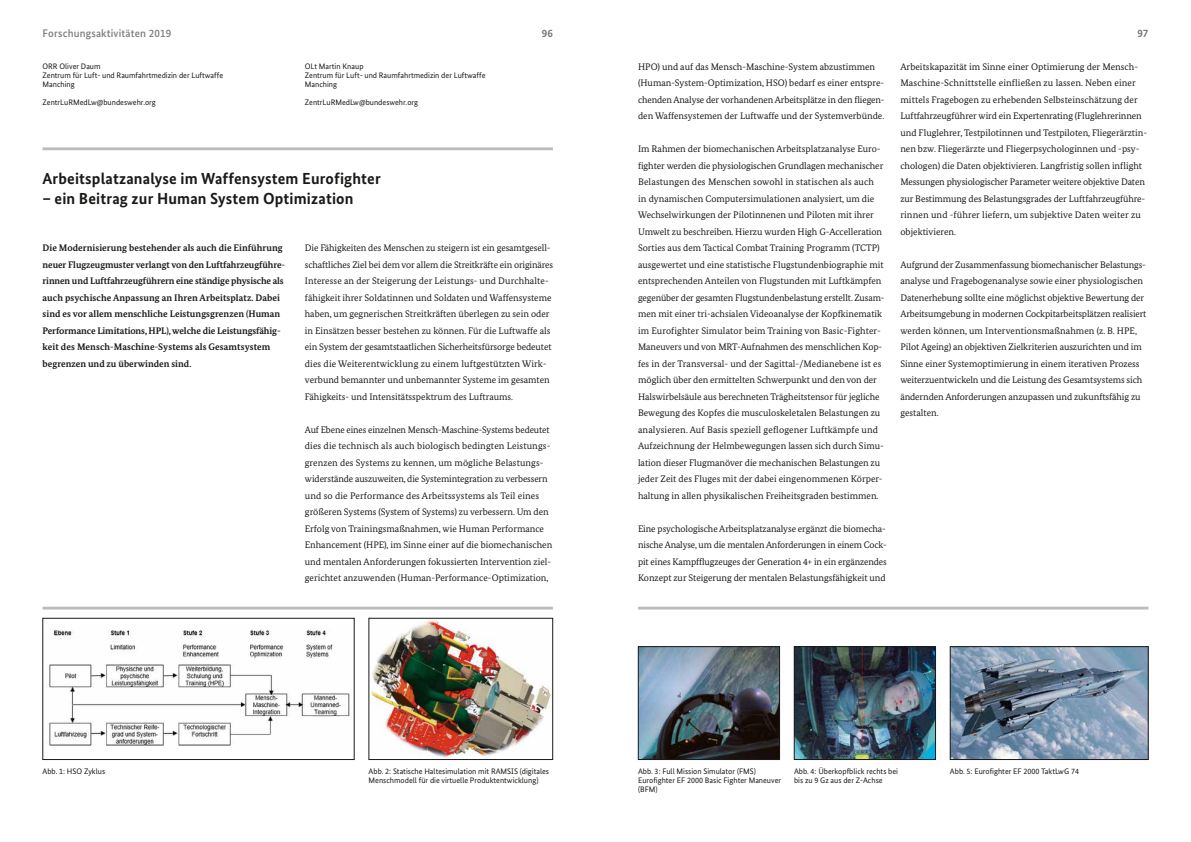
<style>
.page{position:relative;width:1191px;height:842px;background:#fff}
.page>*{position:absolute;margin:0;border:0;box-sizing:border-box;transform-origin:0 0}
._03_Head_Bundessans{font:700 16px "Bundes Sans";letter-spacing:.01em;color:#1a1a18}
._01_Kapitel___Bundes{font:500 11px "Bundes Sans";letter-spacing:.015em;color:#7b7b7a}
._09_Pagina_Bundessan{font:700 11px "Bundes Sans";color:#7b7b7a}
._04_Copy_BundesSerif{font:9.5px/16.5px "Bundes Serif";color:#1a1a18}
._04_Einleitung_Bunde{font:700 9.5px/16.5px "Bundes Serif";color:#1a1a18}
._06_Bildunterschrift{font:8px/9px "Bundes Sans";color:#1a1a18}
._02_Autor_Bundes_nor{font:8px "Bundes Sans";color:#1a1a18}
</style>
<div class="page">
<hr style="left:43px;top:607px;width:510px;height:2px;background:#bbbcbd">
<hr style="left:43px;top:147px;width:510px;height:3px;background:#bbbcbd">
<hr style="left:638px;top:607px;width:510px;height:2px;background:#bbbcbd">
<img style="left:49px;top:630px;width:301px;height:116px">
<div style="left:43px;top:618px;width:311px;height:142px;border:1px solid #1a1a18"></div>
<img style="left:371px;top:620px;width:180px;height:137px">
<div style="left:369px;top:618px;width:184px;height:142px;border:1px solid #1a1a18"></div>
<img style="left:640px;top:648px;width:138px;height:110px">
<div style="left:638px;top:646px;width:142px;height:114px;border:1px solid #1a1a18"></div>
<img style="left:796px;top:648px;width:137px;height:110px">
<div style="left:794px;top:646px;width:141px;height:114px;border:1px solid #1a1a18"></div>
<img style="left:952px;top:648px;width:194px;height:110px">
<div style="left:950px;top:646px;width:198px;height:114px;border:1px solid #1a1a18"></div>
<p class="_01_Kapitel___Bundes" style="left:43px;top:26px;width:130px">Forschungsaktivitäten 2019</p>
<p class="_09_Pagina_Bundessan" style="left:542px;top:26px;width:12px">96</p>
<p class="_09_Pagina_Bundessan" style="left:1137px;top:26px;width:12px">97</p>
<p class="_02_Autor_Bundes_nor" style="left:43px;top:61px;width:60px">ORR Oliver Daum</p>
<p class="_02_Autor_Bundes_nor" style="left:43px;top:70px;width:182px">Zentrum für Luft- und Raumfahrtmedizin der Luftwaffe</p>
<p class="_02_Autor_Bundes_nor" style="left:43px;top:79px;width:34px">Manching</p>
<p class="_02_Autor_Bundes_nor" style="left:43px;top:97px;width:115px">ZentrLuRMedLw@bundeswehr.org</p>
<p class="_02_Autor_Bundes_nor" style="left:305px;top:61px;width:60px">OLt Martin Knaup</p>
<p class="_02_Autor_Bundes_nor" style="left:305px;top:70px;width:182px">Zentrum für Luft- und Raumfahrtmedizin der Luftwaffe</p>
<p class="_02_Autor_Bundes_nor" style="left:305px;top:79px;width:34px">Manching</p>
<p class="_02_Autor_Bundes_nor" style="left:305px;top:97px;width:115px">ZentrLuRMedLw@bundeswehr.org</p>
<p class="_03_Head_Bundessans" style="left:43px;top:169px;width:340px">Arbeitsplatzanalyse im Waffensystem Eurofighter</p>
<p class="_03_Head_Bundessans" style="left:43px;top:189px;width:312px">– ein Beitrag zur Human System Optimization</p>
<p class="_04_Einleitung_Bunde" style="left:43px;top:240px;width:244px">Die Modernisierung bestehender als auch die Einführung neuer Flugzeugmuster verlangt von den Luftfahrzeugführe-</p>
<p class="_04_Einleitung_Bunde" style="left:43px;top:273px;width:243px">rinnen und Luftfahrzeugführern eine ständige physische als auch psychische Anpassung an Ihren Arbeitsplatz. Dabei sind es vor allem menschliche Leistungsgrenzen (Human Performance Limitations, HPL), welche die Leistungsfähig&shy;keit des Mensch-Maschine-Systems als Gesamtsystem begrenzen und zu überwinden sind.</p>
<p class="_04_Copy_BundesSerif" style="left:305px;top:240px;width:250px">Die Fähigkeiten des Menschen zu steigern ist ein gesamtgesell&shy;schaftliches Ziel bei dem vor allem die Streitkräfte ein originäres Interesse an der Steigerung der Leistungs- und Durchhalte&shy;fähigkeit ihrer Soldatinnen und Soldaten und Waffensysteme haben, um gegnerischen Streitkräften überlegen zu sein oder in Einsätzen besser bestehen zu können. Für die Luftwaffe als ein System der gesamtstaatlichen Sicherheitsfürsorge bedeutet dies die Weiterentwicklung zu einem luftgestützten Wirk&shy;verbund bemannter und unbemannter Systeme im gesamten Fähigkeits- und Intensitätsspektrum des Luftraums.</p>
<p class="_04_Copy_BundesSerif" style="left:305px;top:421px;width:249px">Auf Ebene eines einzelnen Mensch-Maschine-Systems bedeutet dies die technisch als auch biologisch bedingten Leistungs&shy;grenzen des Systems zu kennen, um mögliche Belastungs&shy;widerstände auszuweiten, die Systemintegration zu verbessern und so die Performance des Arbeitssystems als Teil eines größeren Systems (System of Systems) zu verbessern. Um den Erfolg von Trainingsmaßnahmen, wie Human Performance Enhancement (HPE), im Sinne einer auf die biomechanischen und mentalen Anforderungen fokussierten Intervention ziel&shy;gerichtet anzuwenden (Human-Performance-Optimization,</p>
<p class="_04_Copy_BundesSerif" style="left:638px;top:58px;width:248px">HPO) und auf das Mensch-Maschine-System abzustimmen (Human-System-Optimization, HSO) bedarf es einer entspre&shy;chenden Analyse der vorhandenen Arbeitsplätze in den fliegen&shy;den Waffensystemen der Luftwaffe und der Systemverbünde.</p>
<p class="_04_Copy_BundesSerif" style="left:638px;top:141px;width:248px">Im Rahmen der biomechanischen Arbeitsplatzanalyse Euro&shy;fighter werden die physiologischen Grundlagen mechanischer Belastungen des Menschen sowohl in statischen als auch in dynamischen Computersimulationen analysiert, um die Wechselwirkungen der Pilotinnenen und Piloten mit ihrer Umwelt zu beschreiben. Hierzu wurden High G-Accelleration Sorties aus dem Tactical Combat Training Programm (TCTP) ausgewertet und eine statistische Flugstundenbiographie mit entsprechenden Anteilen von Flugstunden mit Luftkämpfen gegenüber der gesamten Flugstundenbelastung erstellt. Zusam&shy;men mit einer tri-achsialen Videoanalyse der Kopfkinematik im Eurofighter Simulator beim Training von Basic-Fighter-Maneuvers und von MRT-Aufnahmen des menschlichen Kop&shy;fes in der Transversal- und der Sagittal-/Medianebene ist es möglich über den ermittelten Schwerpunkt und den von der Halswirbelsäule aus berechneten Trägheitstensor für jegliche Bewegung des Kopfes die musculoskeletalen Belastungen zu analysieren. Auf Basis speziell geflogener Luftkämpfe und Aufzeichnung der Helmbewegungen lassen sich durch Simu&shy;lation dieser Flugmanöver die mechanischen Belastungen zu jeder Zeit des Fluges mit der dabei eingenommenen Körper&shy;haltung in allen physikalischen Freiheitsgraden bestimmen.</p>
<p class="_04_Copy_BundesSerif" style="left:638px;top:520px;width:250px">Eine psychologische Arbeitsplatzanalyse ergänzt die biomecha&shy;nische Analyse, um die mentalen Anforderungen in einem Cock&shy;pit eines Kampfflugzeuges der Generation 4+ in ein ergänzendes Konzept zur Steigerung der mentalen Belastungsfähigkeit und</p>
<p class="_04_Copy_BundesSerif" style="left:900px;top:58px;width:248px">Arbeitskapazität im Sinne einer Optimierung der Mensch-Maschine-Schnittstelle einfließen zu lassen. Neben einer mittels Fragebogen zu erhebenden Selbsteinschätzung der Luftfahrzeugführer wird ein Expertenrating (Fluglehrerinnen und Fluglehrer, Testpilotinnen und Testpiloten, Fliegerärztin&shy;nen bzw. Fliegerärzte und Fliegerpsychologinnen und -psy&shy;chologen) die Daten objektivieren. Langfristig sollen inflight Messungen physiologischer Parameter weitere objektive Daten zur Bestimmung des Belastungsgrades der Luftfahrzeugführe&shy;rinnen und -führer liefern, um subjektive Daten weiter zu objektivieren.</p>
<p class="_04_Copy_BundesSerif" style="left:900px;top:256px;width:248px">Aufgrund der Zusammenfassung biomechanischer Belastungs&shy;analyse und Fragebogenanalyse sowie einer physiologischen Datenerhebung sollte eine möglichst objektive Bewertung der Arbeitsumgebung in modernen Cockpitarbeitsplätzen realisiert werden können, um Interventionsmaßnahmen (z. B. HPE, Pilot Ageing) an objektiven Zielkriterien auszurichten und im Sinne einer Systemoptimierung in einem iterativen Prozess weiterzuentwickeln und die Leistung des Gesamtsystems sich ändernden Anforderungen anzupassen und zukunftsfähig zu gestalten.</p>
<p class="_06_Bildunterschrift" style="left:43px;top:767px;width:64px">Abb. 1: HSO Zyklus</p>
<p class="_06_Bildunterschrift" style="left:794px;top:767px;width:106px">Abb. 4: Überkopfblick rechts bei</p>
<p class="_06_Bildunterschrift" style="left:794px;top:776px;width:90px">bis zu 9 Gz aus der Z-Achse</p>
<p class="_06_Bildunterschrift" style="left:369px;top:767px;width:182px">Abb. 2: Statische Haltesimulation mit RAMSIS (digitales<br>Menschmodell für die virtuelle Produktentwicklung)</p>
<p class="_06_Bildunterschrift" style="left:638px;top:767px;width:119px">Abb. 3: Full Mission Simulator (FMS)</p>
<p class="_06_Bildunterschrift" style="left:950px;top:767px;width:131px">Abb. 5: Eurofighter EF 2000 TaktLwG 74</p>
<p class="_06_Bildunterschrift" style="left:638px;top:776px;width:145px">Eurofighter EF 2000 Basic Fighter Maneuver (BFM)</p>
</div>
